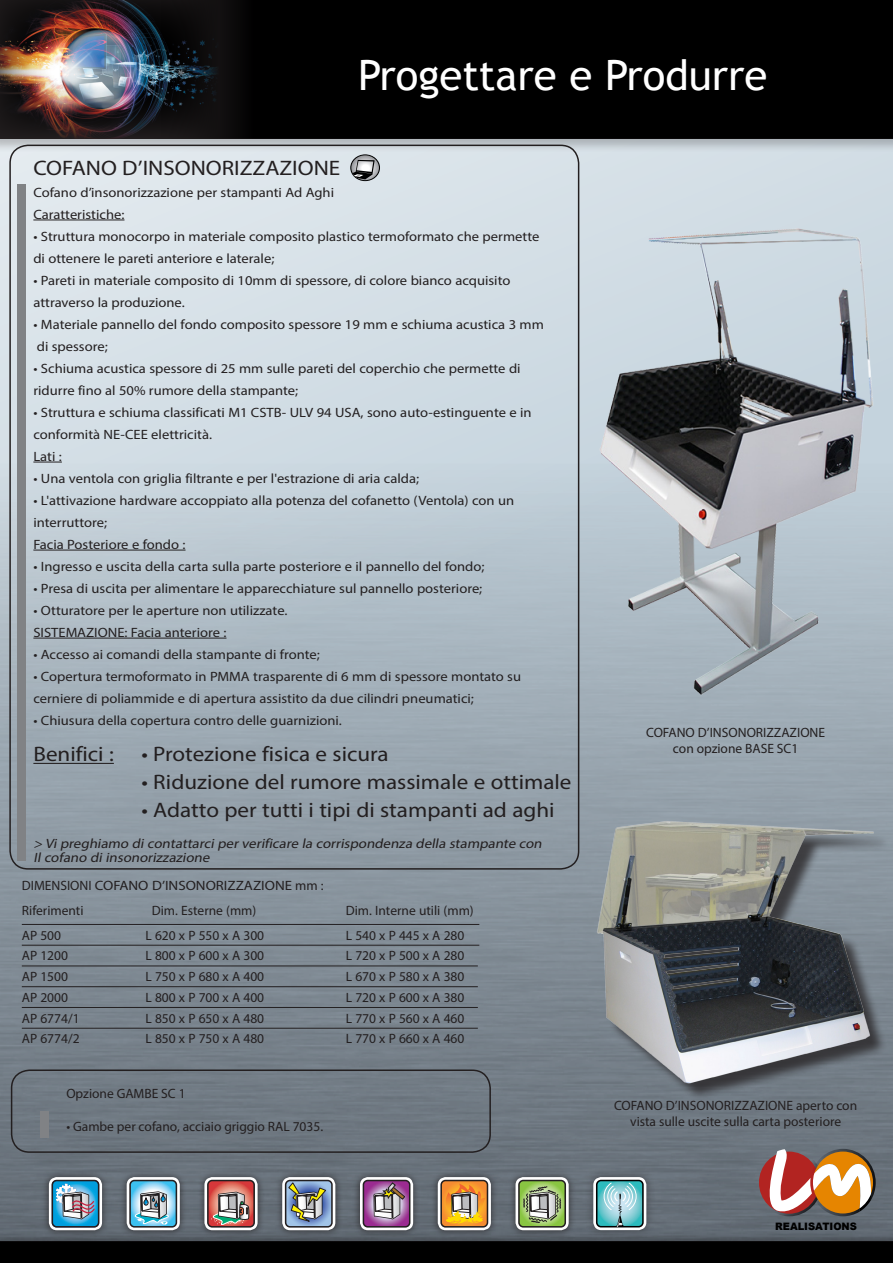
<style>
.page{position:relative;width:893px;height:1263px;background:#fff}
.page>*{position:absolute;margin:0;border:0;box-sizing:border-box;transform-origin:0 0}
.t1{font:42px "Trebuchet MS";color:#fff}
.t2{font:42px "Myriad Pro";color:#fff}
.Normal_e{font:21px "Myriad Pro";color:#231f20;scale:1.1 1}
.Normal_e-2{font:13.5px "Myriad Pro";color:#231f20;scale:1.08 1}
.Normal_e-3{font:13.5px/16.2px "Myriad Pro";color:#231f20;text-align:center}
.Normal_e-4{font:italic 13.5px "Myriad Pro";color:#231f20;scale:1.1 1}
.t3{font:900 10.2px "Arial";color:#000}
</style>
<div class="page">
<div style="left:0;top:0;width:893px;height:1240px;background:#d6e0e7"></div>
<img style="left:0;top:463px;width:893px;height:770px">
<div style="left:0;top:0;width:893px;height:153px;background:#231f20;opacity:.25"></div>
<div style="left:0;top:1233px;width:893px;height:30px;background:#231f20;opacity:.25"></div>
<img style="left:0;top:0;width:148px;height:139px">
<svg style="left:148px;top:0;width:745px;height:139px;background:#020203"></svg>
<div style="left:0;top:1242px;width:893px;height:21px;background:#000"></div>
<div style="left:42px;top:1170px;width:67px;height:67px;background:#231f20;opacity:.75"></div>
<div style="left:49px;top:1177px;width:53px;height:53px;background:#fff;border-radius:8px"></div>
<svg style="left:51px;top:1179px;width:49px;height:49px;background:#629bb8"></svg>
<div style="left:119px;top:1170px;width:68px;height:67px;background:#231f20;opacity:.75"></div>
<div style="left:127px;top:1177px;width:53px;height:53px;background:#fff;border-radius:8px"></div>
<svg style="left:127px;top:1179px;width:51px;height:49px;background:#84b0c2"></svg>
<div style="left:275px;top:1170px;width:67px;height:67px;background:#231f20;opacity:.75"></div>
<div style="left:282px;top:1177px;width:53px;height:53px;background:#fff;border-radius:8px"></div>
<svg style="left:284px;top:1179px;width:49px;height:49px;background:#8896a0"></svg>
<div style="left:353px;top:1170px;width:67px;height:67px;background:#231f20;opacity:.75"></div>
<div style="left:360px;top:1177px;width:53px;height:53px;background:#fff;border-radius:8px"></div>
<svg style="left:362px;top:1179px;width:49px;height:49px;background:#9a7095"></svg>
<div style="left:430px;top:1170px;width:68px;height:67px;background:#231f20;opacity:.75"></div>
<div style="left:438px;top:1177px;width:53px;height:53px;background:#fff;border-radius:8px"></div>
<svg style="left:440px;top:1179px;width:49px;height:49px;background:#ca9650"></svg>
<div style="left:508px;top:1170px;width:68px;height:67px;background:#231f20;opacity:.75"></div>
<div style="left:515px;top:1177px;width:54px;height:53px;background:#fff;border-radius:8px"></div>
<svg style="left:517px;top:1179px;width:50px;height:49px;background:#91a675"></svg>
<div style="left:584px;top:1168px;width:72px;height:71px;background:#231f20;opacity:.5"></div>
<div style="left:593px;top:1177px;width:53px;height:53px;background:#fff;border-radius:8px"></div>
<svg style="left:595px;top:1179px;width:49px;height:49px;background:#78b7bc"></svg>
<hr style="left:33px;top:220px;width:91px;height:1px;background:#231f20">
<svg style="left:33px;top:462px;width:29px;height:1px"></svg>
<hr style="left:33px;top:550px;width:153px;height:1px;background:#231f20">
<hr style="left:33px;top:638px;width:193px;height:1px;background:#231f20">
<hr style="left:33px;top:763px;width:81px;height:1px;background:#231f20">
<div style="left:18px;top:184px;width:8px;height:676px;background:#808285"></div>
<hr style="left:22px;top:924px;width:457px;height:1px;background:#231f20">
<hr style="left:22px;top:945px;width:457px;height:1px;background:#231f20">
<hr style="left:22px;top:966px;width:456px;height:1px;background:#231f20">
<hr style="left:22px;top:986px;width:456px;height:1px;background:#231f20">
<hr style="left:22px;top:1007px;width:456px;height:1px;background:#231f20">
<hr style="left:22px;top:1028px;width:456px;height:1px;background:#231f20">
<div style="left:197px;top:1170px;width:68px;height:67px;background:#231f20;opacity:.75"></div>
<div style="left:204px;top:1177px;width:54px;height:53px;background:#fff;border-radius:8px"></div>
<svg style="left:204px;top:1179px;width:52px;height:49px;background:#af7e78"></svg>
<div style="left:350px;top:154px;width:30px;height:27px;border:1px solid #000;border-radius:50%"></div>
<svg style="left:351px;top:155px;width:28px;height:26px"></svg>
<div style="left:11px;top:1069px;width:480px;height:84px;border:2px solid #231f20;border-radius:18px"></div>
<div style="left:40px;top:1111px;width:9px;height:26px;background:#808285"></div>
<div style="left:600px;top:824px;width:291px;height:276px;background:#707a83"></div>
<img style="left:569px;top:800px;width:321px;height:294px">
<img style="left:571px;top:136px;width:322px;height:584px">
<svg style="left:757px;top:1149px;width:119px;height:67px;background:#b9876d"></svg>
<p class="t1" style="left:358px;top:50px;width:411px">Progettare e Produrre</p>
<h1 class="t2" style="left:349px;top:49px;width:378px">Conc p eur Fab icant</h1>
<p class="Normal_e" style="left:33px;top:155px;width:280px">COFANO D’INSONORIZZAZIONE</p>
<p class="Normal_e-2" style="left:33px;top:184px;width:280px">Cofano d’insonorizzazione per stampanti Ad Aghi</p>
<p class="Normal_e-2" style="left:33px;top:206px;width:86px">Caratteristiche:</p>
<p class="Normal_e-2" style="left:33px;top:228px;width:470px">• Struttura monocorpo in materiale composito plastico termoformato che permette</p>
<p class="Normal_e-2" style="left:33px;top:250px;width:225px">di ottenere le pareti anteriore e laterale;</p>
<p class="Normal_e-2" style="left:33px;top:272px;width:443px">• Pareti in materiale composito di 10mm di spessore, di colore bianco acquisito</p>
<p class="Normal_e-2" style="left:33px;top:294px;width:142px">attraverso la produzione.</p>
<p class="Normal_e-2" style="left:33px;top:316px;width:474px">• Materiale pannello del fondo composito spessore 19 mm e schiuma acustica 3 mm</p>
<p class="Normal_e-2" style="left:37px;top:338px;width:67px">di spessore;</p>
<p class="Normal_e-2" style="left:33px;top:360px;width:453px">• Schiuma acustica spessore di 25 mm sulle pareti del coperchio che permette di</p>
<p class="Normal_e-2" style="left:33px;top:382px;width:247px">ridurre fino al 50% rumore della stampante;</p>
<p class="Normal_e-2" style="left:33px;top:404px;width:463px">• Struttura e schiuma classificati M1 CSTB- ULV 94 USA, sono auto-estinguente e in</p>
<p class="Normal_e-2" style="left:33px;top:426px;width:167px">conformità NE-CEE elettricità.</p>
<p class="Normal_e-2" style="left:33px;top:448px;width:28px">Lati :</p>
<p class="Normal_e-2" style="left:33px;top:470px;width:359px">• Una ventola con griglia filtrante e per l'estrazione di aria calda;</p>
<p class="Normal_e-2" style="left:33px;top:492px;width:447px">• L'attivazione hardware accoppiato alla potenza del cofanetto (Ventola) con un</p>
<p class="Normal_e-2" style="left:33px;top:514px;width:70px">interruttore;</p>
<p class="Normal_e-2" style="left:33px;top:536px;width:142px">Facia Posteriore e fondo :</p>
<p class="Normal_e-2" style="left:33px;top:558px;width:419px">• Ingresso e uscita della carta sulla parte posteriore e il pannello del fondo;</p>
<p class="Normal_e-2" style="left:33px;top:580px;width:417px">• Presa di uscita per alimentare le apparecchiature sul pannello posteriore;</p>
<p class="Normal_e-2" style="left:33px;top:602px;width:237px">• Otturatore per le aperture non utilizzate.</p>
<p class="Normal_e-2" style="left:33px;top:624px;width:180px">SISTEMAZIONE: Facia anteriore :</p>
<p class="Normal_e-2" style="left:33px;top:646px;width:267px">• Accesso ai comandi della stampante di fronte;</p>
<p class="Normal_e-2" style="left:33px;top:668px;width:453px">• Copertura termoformato in PMMA trasparente di 6 mm di spessore montato su</p>
<p class="Normal_e-2" style="left:33px;top:690px;width:409px">cerniere di poliammide e di apertura assistito da due cilindri pneumatici;</p>
<p class="Normal_e-2" style="left:33px;top:712px;width:287px">• Chiusura della copertura contro delle guarnizioni.</p>
<p class="Normal_e" style="left:33px;top:741px;width:75px">Benifici :</p>
<p class="Normal_e" style="left:141px;top:741px;width:226px">• Protezione fisica e sicura</p>
<p class="Normal_e" style="left:141px;top:769px;width:392px">• Riduzione del rumore massimale e ottimale</p>
<p class="Normal_e" style="left:141px;top:797px;width:377px">• Adatto per tutti i tipi di stampanti ad aghi</p>
<p class="Normal_e-4" style="left:33px;top:835px;width:466px">&gt; Vipreghiamo dicontattarciperverificare la corrispondenza della stampante con</p>
<p class="Normal_e-4" style="left:33px;top:849px;width:164px">Ilcofano diinsonorizzazione</p>
<p class="Normal_e-3" style="left:22px;top:877px;width:303px">DIMENSIONI COFANO D’INSONORIZZAZIONE mm :</p>
<p class="Normal_e-3" style="left:22px;top:902px;width:63px">Riferimenti</p>
<p class="Normal_e-3" style="left:152px;top:902px;width:106px">Dim. Esterne (mm)</p>
<p class="Normal_e-3" style="left:346px;top:902px;width:129px">Dim. Interne utili (mm)</p>
<p class="Normal_e-3" style="left:22px;top:927px;width:41px">AP 500</p>
<p class="Normal_e-3" style="left:146px;top:927px;width:120px">L 620 x P 550 x A 300</p>
<p class="Normal_e-3" style="left:346px;top:927px;width:120px">L 540 x P 445 x A 280</p>
<p class="Normal_e-3" style="left:22px;top:947px;width:48px">AP 1200</p>
<p class="Normal_e-3" style="left:146px;top:947px;width:120px">L 800 x P 600 x A 300</p>
<p class="Normal_e-3" style="left:346px;top:947px;width:120px">L 720 x P 500 x A 280</p>
<p class="Normal_e-3" style="left:22px;top:968px;width:48px">AP 1500</p>
<p class="Normal_e-3" style="left:146px;top:968px;width:120px">L 750 x P 680 x A 400</p>
<p class="Normal_e-3" style="left:346px;top:968px;width:120px">L 670 x P 580 x A 380</p>
<p class="Normal_e-3" style="left:22px;top:989px;width:48px">AP 2000</p>
<p class="Normal_e-3" style="left:146px;top:989px;width:120px">L 800 x P 700 x A 400</p>
<p class="Normal_e-3" style="left:346px;top:989px;width:120px">L 720 x P 600 x A 380</p>
<p class="Normal_e-3" style="left:22px;top:1010px;width:59px">AP 6774/1</p>
<p class="Normal_e-3" style="left:146px;top:1010px;width:120px">L 850 x P 650 x A 480</p>
<p class="Normal_e-3" style="left:346px;top:1010px;width:120px">L 770 x P 560 x A 460</p>
<p class="Normal_e-3" style="left:22px;top:1030px;width:59px">AP 6774/2</p>
<p class="Normal_e-3" style="left:146px;top:1030px;width:120px">L 850 x P 750 x A 480</p>
<p class="Normal_e-3" style="left:346px;top:1030px;width:120px">L 770 x P 660 x A 460</p>
<p class="Normal_e-3" style="left:66px;top:1085px;width:121px">Opzione GAMBE SC 1</p>
<p class="Normal_e-3" style="left:66px;top:1118px;width:258px">• Gambe per cofano, acciaio griggio RAL 7035.</p>
<p class="Normal_e-3" style="left:646px;top:724px;width:181px">COFANO D’INSONORIZZAZIONE con opzione BASE SC1</p>
<p class="Normal_e-3" style="left:614px;top:1097px;width:245px">COFANO D’INSONORIZZAZIONE aperto con vista sulle uscite sulla carta posteriore</p>
<p class="t3" style="left:775px;top:1220px;width:83px">REALISATIONS</p>
</div>
